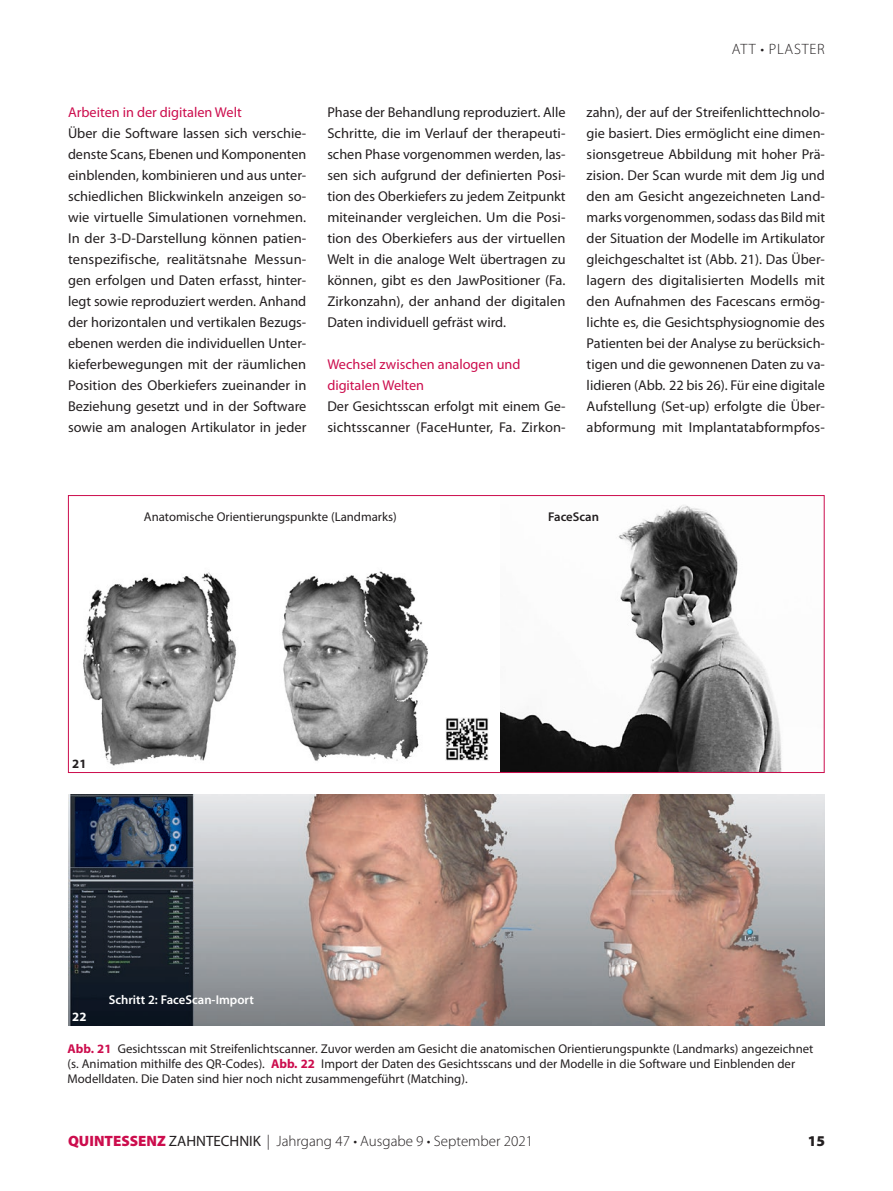
<style>
.page{position:relative;width:893px;height:1191px;background:#fff}
.page>*{position:absolute;margin:0;border:0;box-sizing:border-box;transform-origin:0 0}
.t1{font:300 15px "Myriad Pro";color:#231f20}
.t2{font:900 15px "Myriad Pro";color:#231f20}
.t3{font:14.25px/21px "Myriad Pro";color:#231f20;text-align:justify}
.t4{font:14.25px/21px "Myriad Pro";color:#cc0d4d}
.t5{font:12.75px/15.3px "Myriad Pro";color:#231f20}
.t6{font:600 12.75px "Myriad Pro";color:#fff}
.t7{font:600 12.75px "Myriad Pro";color:#231f20}
.t8{font:700 12.75px "Myriad Pro";color:#231f20}
.t9{font:700 12.75px "Myriad Pro";color:#fff}
.s1{font-weight:700;color:#cc0d4d}
.s2{font-weight:900;color:#cc0d4d}
.s3{font-weight:400}
</style>
<div class="page">
<img style="left:501px;top:505px;width:281px;height:266px">
<img style="left:83px;top:571px;width:386px;height:195px">
<img style="left:446px;top:718px;width:42px;height:42px">
<img style="left:68px;top:794px;width:757px;height:231px">
<p class="t4" style="left:68px;top:102px;width:175px">Arbeiten in der digitalen Welt</p>
<p class="t3" style="left:68px;top:123px;width:240px">Über die Software lassen sich verschie&shy;denste Scans, Ebenen und Komponenten einblenden, kombinieren und aus unter&shy;schiedlichen Blickwinkeln anzeigen so&shy;wie virtuelle Simulationen vornehmen.<br>In der 3-D-Darstellung können patien&shy;tenspezifische, realitätsnahe Messun&shy;gen erfolgen und Daten erfasst, hinter&shy;legt sowie reproduziert werden. Anhand der horizontalen und vertikalen Bezugs&shy;ebenen werden die individuellen Unter&shy;kieferbewegungen mit der räumlichen Position des Oberkiefers zueinander in Beziehung gesetzt und in der Software sowie am analogen Artikulator in jeder</p>
<p class="t3" style="left:327px;top:102px;width:240px">Phase der Behandlung reproduziert. Alle Schritte, die im Verlauf der therapeuti&shy;schen Phase vorgenommen werden, las&shy;sen sich aufgrund der definierten Posi&shy;tion des Oberkiefers zu jedem Zeitpunkt miteinander vergleichen. Um die Posi&shy;tion des Oberkiefers aus der virtuellen Welt in die analoge Welt übertragen zu können, gibt es den JawPositioner (Fa.<br>Zirkonzahn), der anhand der digitalen Daten individuell gefräst wird.</p>
<p class="t4" style="left:327px;top:354px;width:195px">Wechsel zwischen analogen und digitalen Welten</p>
<p class="t3" style="left:327px;top:396px;width:240px">Der Gesichtsscan erfolgt mit einem Ge&shy;sichtsscanner (FaceHunter, Fa. Zirkon-</p>
<p class="t1" style="left:732px;top:41px;width:94px">Att • Plaster</p>
<p class="t3" style="left:587px;top:102px;width:240px">zahn), der auf der Streifenlichttechnolo&shy;gie basiert. Dies ermöglicht eine dimen&shy;sionsgetreue Abbildung mit hoher Prä&shy;zision. Der Scan wurde mit dem Jig und den am Gesicht angezeichneten Land&shy;marks vorgenommen, sodass das Bild mit der Situation der Modelle im Artikulator gleichgeschaltet ist (Abb. 21). Das Über&shy;lagern des digitalisierten Modells mit den Aufnahmen des Facescans ermög&shy;lichte es, die Gesichtsphysiognomie des Patienten bei der Analyse zu berücksich&shy;tigen und die gewonnenen Daten zu va&shy;lidieren (Abb. 22 bis 26). Für eine digitale Aufstellung (Set-up) erfolgte die Über&shy;abformung mit Implantatabformpfos-</p>
<p class="t5" style="left:144px;top:509px;width:254px">Anatomische Orientierungspunkte (Landmarks)</p>
<p class="t7" style="left:548px;top:509px;width:52px">FaceScan</p>
<p class="t8" style="left:72px;top:757px;width:16px">21</p>
<p class="t9" style="left:72px;top:1009px;width:16px">22</p>
<p class="t6" style="left:109px;top:992px;width:147px">Schritt 2: FaceScan-Import</p>
<p class="t5" style="left:68px;top:1041px;width:747px"><span class="s1">Abb. 21</span> Gesichtsscan mit Streifenlichtscanner. Zuvor werden am Gesicht die anatomischen Orientierungspunkte (Landmarks) angezeichnet (s. Animation mithilfe des QR-Codes). <span class="s1">Abb. 22</span> Import der Daten des Gesichtsscans und der Modelle in die Software und Einblenden der<br>Modelldaten. Die Daten sind hier noch nicht zusammengeführt (Matching).</p>
<p class="t1" style="left:68px;top:1133px;width:467px"><span class="s2">QUINTESSENZ</span> <span class="s3">ZAHNTECHNIK</span> | Jahrgang 47 • Ausgabe 9 • September 2021</p>
<p class="t2" style="left:808px;top:1132px;width:19px">15</p>
</div>
